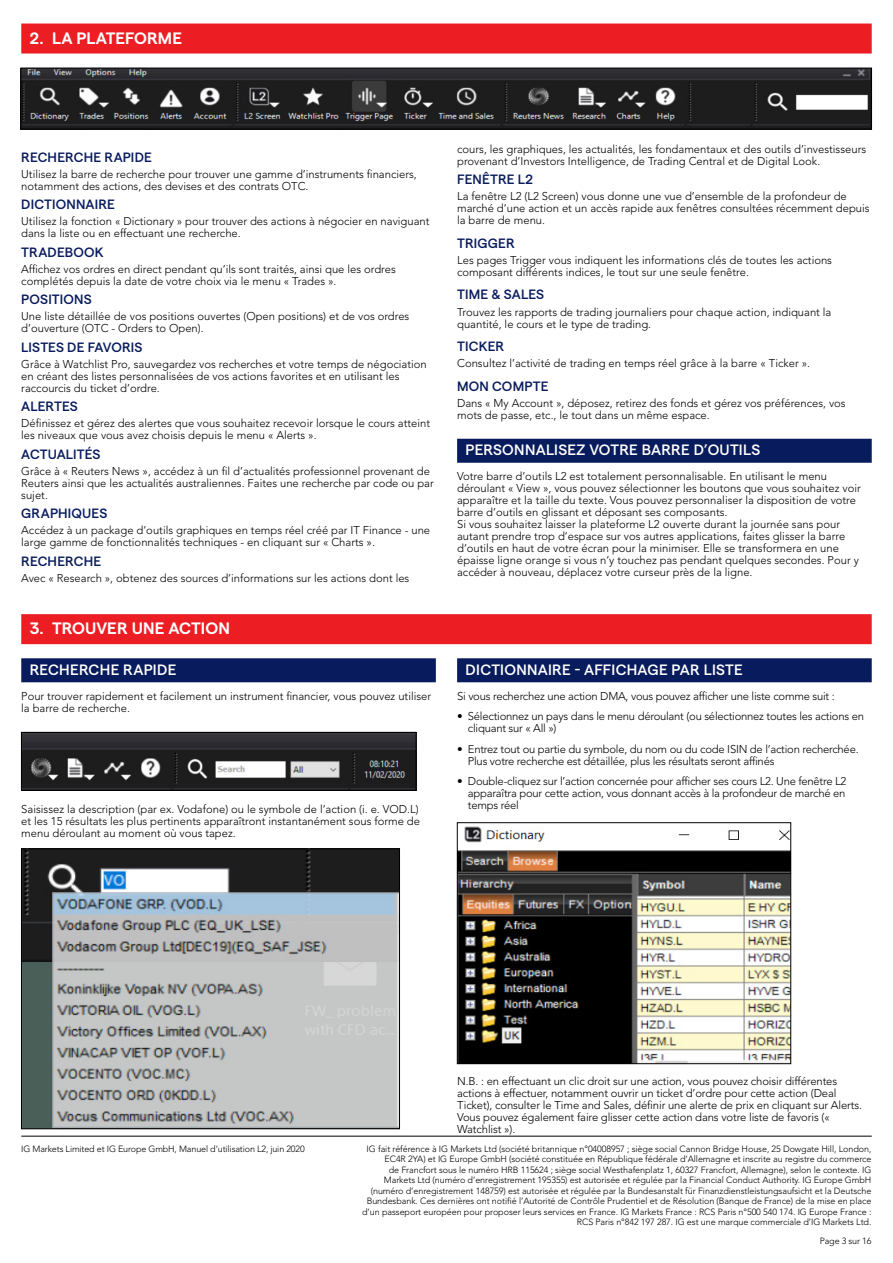
<style>
.page{position:relative;width:893px;height:1263px;background:#fff}
.page>*{position:absolute;margin:0;border:0;box-sizing:border-box;transform-origin:0 0}
.t1{font:600 16.5px "Matter SQ";color:#fff}
.t2{font:500 15px "Matter SQ";letter-spacing:.015em;color:#fff}
.t3{font:500 13.5px "Matter SQ";letter-spacing:.01em;color:#081b5d}
.t4{font:300 11.25px/12px "Avenir LT Std";color:#000}
.t5{font:300 11.25px/12px "Avenir LT Std";letter-spacing:-.02em;color:#000}
.t6{font:300 9px/10.5px "Avenir LT Std";letter-spacing:-.005em;color:#000;text-align:right}
</style>
<div class="page">
<hr style="left:21px;top:1136px;width:851px;height:1px;background:#000">
<div style="left:21px;top:24px;width:851px;height:30px;background:#ed1d24"></div>
<div style="left:457px;top:439px;width:415px;height:24px;background:#081b5d"></div>
<div style="left:21px;top:614px;width:851px;height:30px;background:#ed1d24"></div>
<div style="left:21px;top:658px;width:415px;height:24px;background:#081b5d"></div>
<img style="left:23px;top:734px;width:391px;height:55px">
<div style="left:21px;top:732px;width:395px;height:59px;border:1px solid #000"></div>
<img style="left:23px;top:851px;width:375px;height:276px">
<div style="left:21px;top:849px;width:379px;height:280px;border:1px solid #000"></div>
<div style="left:457px;top:658px;width:415px;height:24px;background:#081b5d"></div>
<img style="left:459px;top:826px;width:330px;height:236px">
<div style="left:457px;top:822px;width:334px;height:242px;border:1px solid #000"></div>
<img style="left:23px;top:70px;width:847px;height:57px">
<div style="left:21px;top:68px;width:851px;height:61px;border:1px solid #000"></div>
<h1 class="t1" style="left:30px;top:26px;width:154px">2. LA PLATEFORME</h1>
<p class="t3" style="left:21px;top:147px;width:132px">RECHERCHE RAPIDE</p>
<p class="t4" style="left:21px;top:168px;width:397px">Utilisez la barre de recherche pour trouver une gamme d’instruments financiers, notamment des actions, des devises et des contrats OTC.</p>
<p class="t3" style="left:21px;top:194px;width:95px">DICTIONNAIRE</p>
<p class="t4" style="left:21px;top:215px;width:410px">Utilisez la fonction « Dictionary » pour trouver des actions à négocier en naviguant dans la liste ou en effectuant une recherche.</p>
<p class="t3" style="left:21px;top:242px;width:84px">TRADEBOOK</p>
<p class="t4" style="left:21px;top:263px;width:376px">Affichez vos ordres en direct pendant qu’ils sont traités, ainsi que les ordres complétés depuis la date de votre choix via le menu « Trades ».</p>
<p class="t3" style="left:21px;top:289px;width:72px">POSITIONS</p>
<p class="t4" style="left:21px;top:310px;width:390px">Une liste détaillée de vos positions ouvertes (Open positions) et de vos ordres d’ouverture (OTC - Orders to Open).</p>
<p class="t3" style="left:21px;top:337px;width:123px">LISTES DE FAVORIS</p>
<p class="t4" style="left:21px;top:358px;width:407px">Grâce à Watchlist Pro, sauvegardez vos recherches et votre temps de négociation en créant des listes personnalisées de vos actions favorites et en utilisant les raccourcis du ticket d’ordre.</p>
<p class="t3" style="left:21px;top:396px;width:58px">ALERTES</p>
<p class="t4" style="left:21px;top:417px;width:410px">Définissez et gérez des alertes que vous souhaitez recevoir lorsque le cours atteint les niveaux que vous avez choisis depuis le menu « Alerts ».</p>
<p class="t3" style="left:21px;top:444px;width:81px">ACTUALITÉS</p>
<p class="t4" style="left:21px;top:465px;width:414px">Grâce à « Reuters News », accédez à un fil d’actualités professionnel provenant de<br>Reuters ainsi que les actualités australiennes. Faites une recherche par code ou par sujet.</p>
<p class="t3" style="left:21px;top:503px;width:88px">GRAPHIQUES</p>
<p class="t4" style="left:21px;top:524px;width:410px">Accédez à un package d’outils graphiques en temps réel créé par IT Finance - une large gamme de fonctionnalités techniques - en cliquant sur « Charts ».</p>
<p class="t3" style="left:21px;top:551px;width:81px">RECHERCHE</p>
<p class="t4" style="left:21px;top:572px;width:390px">Avec « Research », obtenez des sources d’informations sur les actions dont les</p>
<h1 class="t1" style="left:30px;top:616px;width:202px">3. TROUVER UNE ACTION</h1>
<h2 class="t2" style="left:30px;top:659px;width:148px">RECHERCHE RAPIDE</h2>
<p class="t4" style="left:21px;top:690px;width:411px">Pour trouver rapidement et facilement un instrument financier, vous pouvez utiliser la barre de recherche.</p>
<p class="t4" style="left:21px;top:803px;width:400px">Saisissez la description (par ex. Vodafone) ou le symbole de l’action (i. e. VOD.L) et les 15 résultats les plus pertinents apparaîtront instantanément sous forme de menu déroulant au moment où vous tapez.</p>
<p class="t4" style="left:457px;top:143px;width:411px">cours, les graphiques, les actualités, les fondamentaux et des outils d’investisseurs provenant d’Investors Intelligence, de Trading Central et de Digital Look.</p>
<p class="t3" style="left:457px;top:169px;width:78px">FENÊTRE L2</p>
<p class="t4" style="left:457px;top:190px;width:414px">La fenêtre L2 (L2 Screen) vous donne une vue d’ensemble de la profondeur de marché d’une action et un accès rapide aux fenêtres consultées récemment depuis la barre de menu.</p>
<p class="t3" style="left:457px;top:233px;width:59px">TRIGGER</p>
<p class="t4" style="left:457px;top:254px;width:376px">Les pages Trigger vous indiquent les informations clés de toutes les actions composant différents indices, le tout sur une seule fenêtre.</p>
<p class="t3" style="left:457px;top:285px;width:88px">TIME &amp; SALES</p>
<p class="t4" style="left:457px;top:306px;width:376px">Trouvez les rapports de trading journaliers pour chaque action, indiquant la quantité, le cours et le type de trading.</p>
<p class="t3" style="left:457px;top:336px;width:49px">TICKER</p>
<p class="t4" style="left:457px;top:357px;width:355px">Consultez l’activité de trading en temps réel grâce à la barre « Ticker ».</p>
<p class="t3" style="left:457px;top:376px;width:93px">MON COMPTE</p>
<p class="t4" style="left:457px;top:397px;width:390px">Dans « My Account », déposez, retirez des fonds et gérez vos préférences, vos mots de passe, etc., le tout dans un même espace.</p>
<h2 class="t2" style="left:466px;top:439px;width:296px">PERSONNALISEZ VOTRE BARRE D’OUTILS</h2>
<p class="t4" style="left:457px;top:470px;width:405px">Votre barre d’outils L2 est totalement personnalisable. En utilisant le menu déroulant « View », vous pouvez sélectionner les boutons que vous souhaitez voir apparaître et la taille du texte. Vous pouvez personnaliser la disposition de votre barre d’outils en glissant et déposant ses composants.<br>Si vous souhaitez laisser la plateforme L2 ouverte durant la journée sans pour autant prendre trop d’espace sur vos autres applications, faites glisser la barre d’outils en haut de votre écran pour la minimiser. Elle se transformera en une épaisse ligne orange si vous n’y touchez pas pendant quelques secondes. Pour y accéder à nouveau, déplacez votre curseur près de la ligne.</p>
<h2 class="t2" style="left:466px;top:659px;width:279px">DICTIONNAIRE - AFFICHAGE PAR LISTE</h2>
<p class="t5" style="left:457px;top:690px;width:379px">Si vous recherchez une action DMA, vous pouvez afficher une liste comme suit :</p>
<p class="t5" style="left:468px;top:710px;width:397px;text-indent:-11px">• Sélectionnez un pays dans le menu déroulant (ou sélectionnez toutes les actions en cliquant sur « All »)</p>
<p class="t5" style="left:468px;top:743px;width:392px;text-indent:-11px">• Entrez tout ou partie du symbole, du nom ou du code ISIN de l’action recherchée.<br>Plus votre recherche est détaillée, plus les résultats seront affinés</p>
<p class="t4" style="left:468px;top:775px;width:380px;text-align:justify;text-indent:-11px">• Double-cliquez sur l’action concernée pour afficher ses cours L2. Une fenêtre L2 apparaîtra pour cette action, vous donnant accès à la profondeur de marché en temps réel</p>
<p class="t4" style="left:457px;top:1075px;width:406px">N.B. : en effectuant un clic droit sur une action, vous pouvez choisir différentes actions à effectuer, notamment ouvrir un ticket d’ordre pour cette action (Deal Ticket), consulter le Time and Sales, définir une alerte de prix en cliquant sur Alerts.<br>Vous pouvez également faire glisser cette action dans votre liste de favoris (« Watchlist »).</p>
<p class="t6" style="left:21px;top:1143px;width:285px">IG Markets Limited et IG Europe GmbH, Manuel d’utilisation L2, juin 2020</p>
<p class="t6" style="left:362px;top:1143px;width:511px">IG fait référence à IG Markets Ltd (société britannique n°04008957 ; siège social Cannon Bridge House, 25 Dowgate Hill, London, EC4R 2YA) et IG Europe GmbH (société constituée en République fédérale d’Allemagne et inscrite au registre du commerce<br>de Francfort sous le numéro HRB 115624 ; siège social Westhafenplatz 1, 60327 Francfort, Allemagne), selon le contexte. IG Markets Ltd (numéro d’enregistrement 195355) est autorisée et régulée par la Financial Conduct Authority. IG Europe GmbH (numéro d’enregistrement 148759) est autorisée et régulée par la Bundesanstalt für Finanzdienstleistungsaufsicht et la Deutsche Bundesbank. Ces dernières ont notifié l’Autorité de Contrôle Prudentiel et de Résolution (Banque de France) de la mise en place d’un passeport européen pour proposer leurs services en France. IG Markets France : RCS Paris n°500 540 174. IG Europe France :<br>RCS Paris n°842 197 287. IG est une marque commerciale d’IG Markets Ltd.</p>
<p class="t6" style="left:820px;top:1235px;width:53px">Page 3 sur 16</p>
</div>
